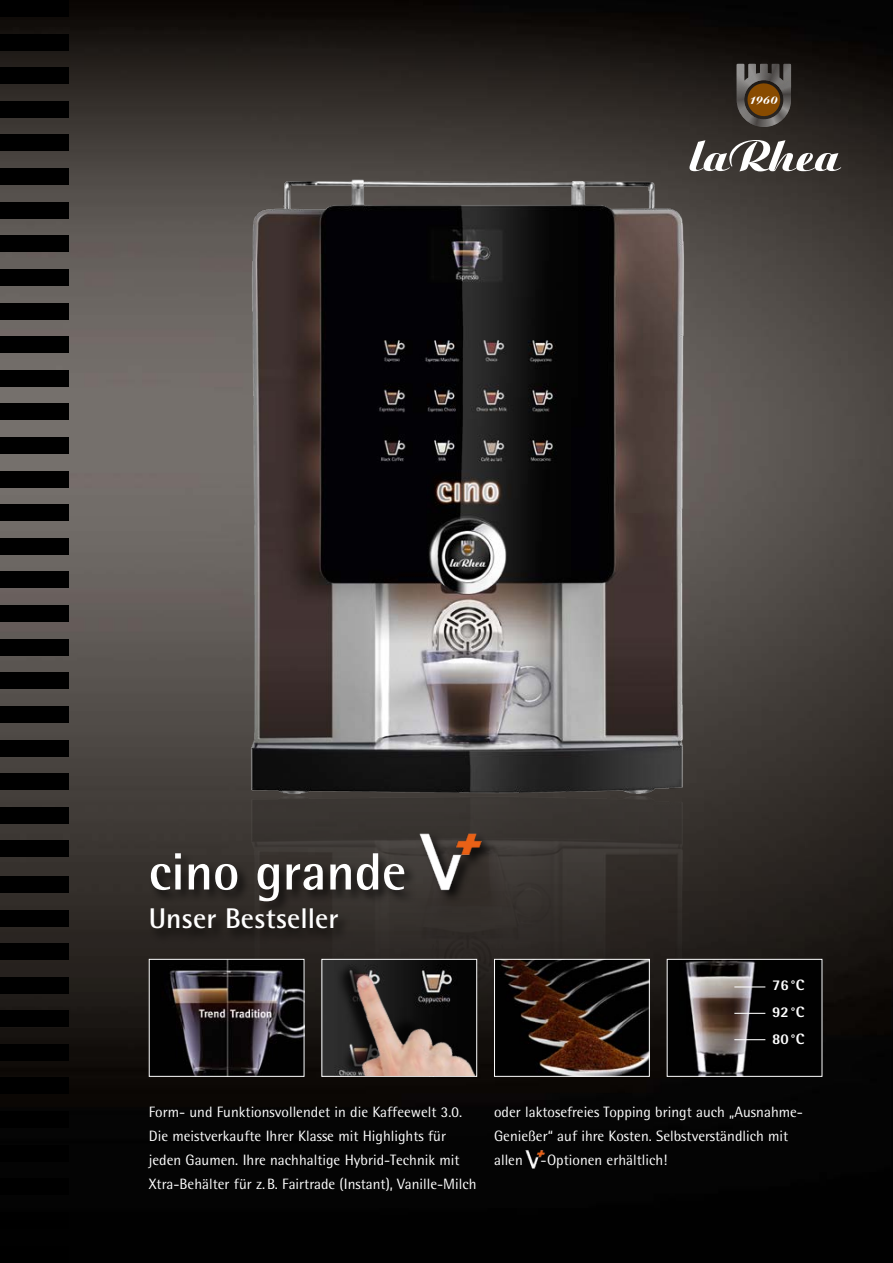
<style>
.page{position:relative;width:893px;height:1263px;background:#fff}
.page>*{position:absolute;margin:0;border:0;box-sizing:border-box;transform-origin:0 0}
.t1{font:700 52.5px "Rotis Semi Sans";color:#fff}
.t2{font:700 28.5px "Rotis Semi Sans";color:#fff}
.t3{font:15px/24px "Rotis Semi Sans";color:#fff}
.t4{font:800 15px/27px "Rotis Semi Sans";color:#fff;text-align:justify}
.t5{font:12px "Ariston BQ Extra";color:#fff}
</style>
<div class="page">
<img style="left:0;top:0;width:893px;height:1263px">
<div style="left:0;top:0;width:68px;height:17px;background:#000"></div>
<div style="left:0;top:34px;width:68px;height:17px;background:#000"></div>
<div style="left:0;top:67px;width:68px;height:17px;background:#000"></div>
<div style="left:0;top:101px;width:68px;height:17px;background:#000"></div>
<div style="left:0;top:134px;width:68px;height:17px;background:#000"></div>
<div style="left:0;top:168px;width:68px;height:17px;background:#000"></div>
<div style="left:0;top:202px;width:68px;height:17px;background:#000"></div>
<div style="left:0;top:235px;width:68px;height:17px;background:#000"></div>
<div style="left:0;top:269px;width:68px;height:17px;background:#000"></div>
<div style="left:0;top:303px;width:68px;height:16px;background:#000"></div>
<div style="left:0;top:336px;width:68px;height:17px;background:#000"></div>
<div style="left:0;top:370px;width:68px;height:17px;background:#000"></div>
<div style="left:0;top:403px;width:68px;height:17px;background:#000"></div>
<div style="left:0;top:437px;width:68px;height:17px;background:#000"></div>
<div style="left:0;top:471px;width:68px;height:17px;background:#000"></div>
<div style="left:0;top:504px;width:68px;height:17px;background:#000"></div>
<div style="left:0;top:538px;width:68px;height:17px;background:#000"></div>
<div style="left:0;top:571px;width:68px;height:17px;background:#000"></div>
<div style="left:0;top:605px;width:68px;height:17px;background:#000"></div>
<div style="left:0;top:639px;width:68px;height:17px;background:#000"></div>
<div style="left:0;top:672px;width:68px;height:17px;background:#000"></div>
<div style="left:0;top:876px;width:68px;height:17px;background:#000"></div>
<div style="left:0;top:706px;width:68px;height:17px;background:#000"></div>
<div style="left:0;top:909px;width:68px;height:17px;background:#000"></div>
<div style="left:0;top:739px;width:68px;height:17px;background:#000"></div>
<div style="left:0;top:943px;width:68px;height:17px;background:#000"></div>
<div style="left:0;top:1077px;width:68px;height:17px;background:#000"></div>
<div style="left:0;top:773px;width:68px;height:17px;background:#000"></div>
<div style="left:0;top:977px;width:68px;height:17px;background:#000"></div>
<div style="left:0;top:1111px;width:68px;height:17px;background:#000"></div>
<div style="left:0;top:807px;width:68px;height:17px;background:#000"></div>
<div style="left:0;top:1010px;width:68px;height:17px;background:#000"></div>
<div style="left:0;top:1145px;width:68px;height:16px;background:#000"></div>
<div style="left:0;top:1212px;width:68px;height:17px;background:#000"></div>
<div style="left:0;top:1246px;width:68px;height:17px;background:#000"></div>
<div style="left:0;top:840px;width:68px;height:17px;background:#000"></div>
<div style="left:0;top:1044px;width:68px;height:17px;background:#000"></div>
<div style="left:0;top:1178px;width:68px;height:17px;background:#000"></div>
<svg style="left:753px;top:140px;width:88px;height:31px"></svg>
<svg style="left:737px;top:64px;width:54px;height:63px;background:#66533e"></svg>
<img style="left:183px;top:863px;width:570px;height:145px">
<img style="left:151px;top:961px;width:151px;height:114px">
<div style="left:149px;top:959px;width:155px;height:118px;border:1px solid #fff"></div>
<div style="left:321px;top:959px;width:156px;height:118px;border:1px solid #fff"></div>
<img style="left:669px;top:961px;width:151px;height:114px">
<div style="left:667px;top:959px;width:155px;height:118px;border:1px solid #fff"></div>
<div style="left:335px;top:962px;width:134px;height:117px;background:#000;opacity:.75"></div>
<img style="left:323px;top:960px;width:154px;height:116px">
<hr style="left:734px;top:986px;width:31px;height:1px;background:#fff">
<hr style="left:734px;top:1013px;width:31px;height:1px;background:#fff">
<hr style="left:734px;top:1039px;width:31px;height:1px;background:#fff">
<img style="left:183px;top:110px;width:570px;height:753px">
<img style="left:496px;top:961px;width:152px;height:114px">
<div style="left:494px;top:959px;width:156px;height:118px;border:1px solid #fff"></div>
<img style="left:524px;top:1149px;width:21px;height:20px">
<div style="left:149px;top:907px;width:203px;height:36px;background:#25211e"></div>
<div style="left:149px;top:851px;width:269px;height:64px;background:#000;opacity:.75"></div>
<div style="left:419px;top:832px;width:76px;height:72px;background:#000;opacity:.75"></div>
<img style="left:414px;top:829px;width:69px;height:63px">
<h1 class="t1" style="left:149px;top:839px;width:259px">cino grande</h1>
<h2 class="t2" style="left:149px;top:901px;width:191px">Unser Bestseller</h2>
<p class="t5" style="left:749px;top:93px;width:30px">1960</p>
<p class="t4" style="left:772px;top:971px;width:34px">76°C 92°C 80°C</p>
<p class="t3" style="left:149px;top:1100px;width:329px">Form- und Funktionsvollendet in die Kaffeewelt 3.0.<br>Die meistverkaufte Ihrer Klasse mit Highlights für jeden Gaumen. Ihre nachhaltige Hybrid-Technik mit Xtra-Behälter für z.B. Fairtrade (Instant), Vanille-Milch</p>
<p class="t3" style="left:494px;top:1100px;width:310px">oder laktosefreies Topping bringt auch „Ausnahme-<br>Genießer“ auf ihre Kosten. Selbstverständlich mit allen -Optionen erhältlich!</p>
</div>
